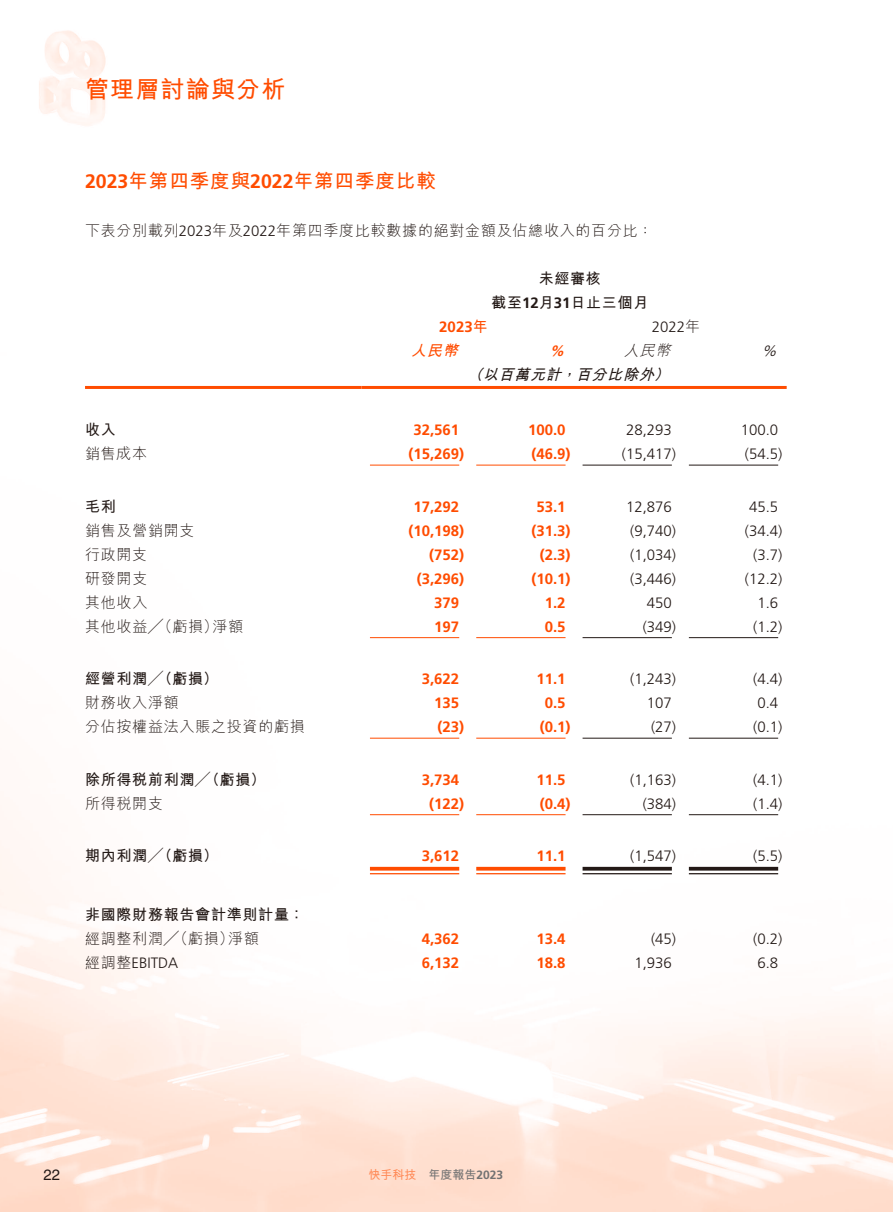
<style>
.page{position:relative;width:893px;height:1212px;background:#fff}
.page>*{position:absolute;margin:0;border:0;box-sizing:border-box;transform-origin:0 0}
.t1{font:700 24px "M Hei HK";letter-spacing:.05em;color:#ff4c00}
.t2{font:700 19.5px "M Hei HK";letter-spacing:.05em;color:#ff4c00}
.t3{font:300 15px "Frutiger LT Std";color:#231916}
.t4{font:700 15px "Frutiger LT Std";color:#ff4c00}
.t5{font:300 15px "M Hei HK";letter-spacing:.05em;color:#231916}
.t6{font:700 15px/24px "M Hei HK";letter-spacing:.05em;color:#231916;text-align:center}
.t7{font:italic 700 15px "M Hei HK";color:#231916}
.t8{font:italic 700 15px "M Hei HK";color:#ff4c00}
.t9{font:italic 300 15px "M Hei HK";color:#231916}
.t10{font:15px "Helvetica LT Std";color:#231916}
.t11{font:italic 700 15px "Frutiger LT Std";color:#ff4c00}
.t12{font:italic 300 15px "Frutiger LT Std";color:#231916}
.t13{font:700 12px "M Hei HK";color:#ff8956}
.s1{font-family:"Frutiger LT Std"}
.s2{font-family:"M Hei HK"}
.s3{color:#727272}
.s4{font-family:"Frutiger LT Std";color:#727272}
</style>
<div class="page">
<img style="left:0;top:30px;width:893px;height:1182px">
<hr style="left:85px;top:386px;width:276px;height:3px;background:#ff4c00">
<hr style="left:361px;top:386px;width:426px;height:3px;background:#ff4c00">
<hr style="left:370px;top:465px;width:89px;height:1px;background:#ff4c00">
<hr style="left:476px;top:465px;width:90px;height:1px;background:#ff4c00">
<hr style="left:583px;top:465px;width:89px;height:1px;background:#231916">
<hr style="left:689px;top:465px;width:89px;height:1px;background:#231916">
<hr style="left:370px;top:637px;width:89px;height:1px;background:#ff4c00">
<hr style="left:476px;top:637px;width:90px;height:1px;background:#ff4c00">
<hr style="left:583px;top:637px;width:89px;height:1px;background:#231916">
<hr style="left:689px;top:637px;width:89px;height:1px;background:#231916">
<hr style="left:370px;top:738px;width:89px;height:1px;background:#ff4c00">
<hr style="left:476px;top:738px;width:90px;height:1px;background:#ff4c00">
<hr style="left:583px;top:738px;width:89px;height:1px;background:#231916">
<hr style="left:689px;top:738px;width:89px;height:1px;background:#231916">
<hr style="left:370px;top:814px;width:89px;height:1px;background:#ff4c00">
<hr style="left:476px;top:814px;width:90px;height:1px;background:#ff4c00">
<hr style="left:583px;top:814px;width:89px;height:1px;background:#231916">
<hr style="left:689px;top:814px;width:89px;height:1px;background:#231916">
<hr style="left:370px;top:867px;width:89px;height:3px;background:#ff4c00">
<hr style="left:370px;top:873px;width:89px;height:1px;background:#ff4c00">
<hr style="left:476px;top:867px;width:90px;height:3px;background:#ff4c00">
<hr style="left:476px;top:873px;width:90px;height:1px;background:#ff4c00">
<hr style="left:583px;top:867px;width:89px;height:3px;background:#231916">
<hr style="left:583px;top:873px;width:89px;height:1px;background:#231916">
<hr style="left:689px;top:867px;width:89px;height:3px;background:#231916">
<hr style="left:689px;top:873px;width:89px;height:1px;background:#231916">
<h1 class="t1" style="left:85px;top:72px;width:202px">管理層討論與分析</h1>
<h2 class="t2" style="left:85px;top:166px;width:352px"><span class="s1">2023</span>年第四季度與<span class="s1">2022</span>年第四季度比較</h2>
<p class="t5" style="left:85px;top:222px;width:569px">下表分別載列<span class="s1">2023</span>年及<span class="s1">2022</span>年第四季度比較數據的絕對金額及佔總收入的百分比：</p>
<p class="t6" style="left:491px;top:265px;width:159px">未經審核<br>截至<span class="s1">12</span>月<span class="s1">31</span>日止三個月</p>
<p class="t4" style="left:439px;top:317px;width:50px">2023<span class="s2">年</span></p>
<p class="t3" style="left:652px;top:318px;width:50px">2022<span class="s2">年</span></p>
<p class="t8" style="left:411px;top:339px;width:53px">人民幣</p>
<p class="t11" style="left:549px;top:341px;width:21px">%</p>
<p class="t9" style="left:624px;top:342px;width:52px">人民幣</p>
<p class="t12" style="left:762px;top:342px;width:21px">%</p>
<p class="t7" style="left:468px;top:363px;width:208px">（以百萬元計，百分比除外）</p>
<p class="t6" style="left:85px;top:416px;width:32px">收入</p>
<p class="t4" style="left:413px;top:421px;width:47px">32,561</p>
<p class="t4" style="left:528px;top:421px;width:39px">100.0</p>
<p class="t3" style="left:626px;top:421px;width:47px">28,293</p>
<p class="t3" style="left:741px;top:421px;width:39px">100.0</p>
<p class="t5" style="left:85px;top:446px;width:64px">銷售成本</p>
<p class="t4" style="left:408px;top:445px;width:57px">(15,269)</p>
<p class="t4" style="left:531px;top:445px;width:41px">(46.9)</p>
<p class="t3" style="left:622px;top:445px;width:56px">(15,417)</p>
<p class="t3" style="left:745px;top:445px;width:39px">(54.5)</p>
<p class="t6" style="left:85px;top:493px;width:32px">毛利</p>
<p class="t4" style="left:413px;top:497px;width:47px">17,292</p>
<p class="t4" style="left:536px;top:497px;width:31px">53.1</p>
<p class="t3" style="left:626px;top:498px;width:47px">12,876</p>
<p class="t3" style="left:749px;top:498px;width:31px">45.5</p>
<p class="t5" style="left:85px;top:522px;width:111px">銷售及營銷開支</p>
<p class="t4" style="left:408px;top:521px;width:57px">(10,198)</p>
<p class="t4" style="left:531px;top:521px;width:41px">(31.3)</p>
<p class="t3" style="left:630px;top:522px;width:47px">(9,740)</p>
<p class="t3" style="left:745px;top:522px;width:39px">(34.4)</p>
<p class="t5" style="left:85px;top:546px;width:64px">行政開支</p>
<p class="t4" style="left:429px;top:545px;width:37px">(752)</p>
<p class="t4" style="left:540px;top:545px;width:32px">(2.3)</p>
<p class="t3" style="left:630px;top:546px;width:47px">(1,034)</p>
<p class="t3" style="left:753px;top:546px;width:31px">(3.7)</p>
<p class="t5" style="left:85px;top:570px;width:64px">研發開支</p>
<p class="t4" style="left:417px;top:569px;width:49px">(3,296)</p>
<p class="t4" style="left:531px;top:569px;width:41px">(10.1)</p>
<p class="t3" style="left:630px;top:570px;width:47px">(3,446)</p>
<p class="t3" style="left:745px;top:570px;width:39px">(12.2)</p>
<p class="t5" style="left:85px;top:594px;width:64px">其他收入</p>
<p class="t4" style="left:434px;top:593px;width:27px">379</p>
<p class="t4" style="left:545px;top:593px;width:22px">1.2</p>
<p class="t3" style="left:647px;top:594px;width:27px">450</p>
<p class="t3" style="left:757px;top:594px;width:22px">1.6</p>
<p class="t5" style="left:85px;top:618px;width:160px">其他收益╱（虧損）淨額</p>
<p class="t4" style="left:434px;top:617px;width:27px">197</p>
<p class="t4" style="left:545px;top:617px;width:22px">0.5</p>
<p class="t3" style="left:643px;top:618px;width:35px">(349)</p>
<p class="t3" style="left:753px;top:618px;width:31px">(1.2)</p>
<p class="t6" style="left:85px;top:665px;width:135px">經營利潤╱（虧損）</p>
<p class="t4" style="left:422px;top:670px;width:39px">3,622</p>
<p class="t4" style="left:536px;top:670px;width:31px">11.1</p>
<p class="t3" style="left:630px;top:670px;width:47px">(1,243)</p>
<p class="t3" style="left:753px;top:670px;width:31px">(4.4)</p>
<p class="t5" style="left:85px;top:695px;width:95px">財務收入淨額</p>
<p class="t4" style="left:434px;top:694px;width:27px">135</p>
<p class="t4" style="left:545px;top:694px;width:22px">0.5</p>
<p class="t3" style="left:647px;top:694px;width:27px">107</p>
<p class="t3" style="left:757px;top:694px;width:22px">0.4</p>
<p class="t5" style="left:85px;top:719px;width:221px">分佔按權益法入賬之投資的虧損</p>
<p class="t4" style="left:438px;top:718px;width:28px">(23)</p>
<p class="t4" style="left:540px;top:718px;width:32px">(0.1)</p>
<p class="t3" style="left:651px;top:718px;width:27px">(27)</p>
<p class="t3" style="left:753px;top:718px;width:31px">(0.1)</p>
<p class="t6" style="left:85px;top:766px;width:182px">除所得稅前利潤╱（虧損）</p>
<p class="t4" style="left:422px;top:771px;width:39px">3,734</p>
<p class="t4" style="left:536px;top:771px;width:31px">11.5</p>
<p class="t3" style="left:630px;top:771px;width:47px">(1,163)</p>
<p class="t3" style="left:753px;top:771px;width:31px">(4.1)</p>
<p class="t5" style="left:85px;top:795px;width:79px">所得稅開支</p>
<p class="t4" style="left:429px;top:795px;width:37px">(122)</p>
<p class="t4" style="left:540px;top:795px;width:32px">(0.4)</p>
<p class="t3" style="left:643px;top:795px;width:35px">(384)</p>
<p class="t3" style="left:753px;top:795px;width:31px">(1.4)</p>
<p class="t6" style="left:85px;top:842px;width:135px">期內利潤╱（虧損）</p>
<p class="t4" style="left:422px;top:847px;width:39px">3,612</p>
<p class="t4" style="left:536px;top:847px;width:31px">11.1</p>
<p class="t3" style="left:630px;top:847px;width:47px">(1,547)</p>
<p class="t3" style="left:753px;top:847px;width:31px">(5.5)</p>
<p class="t6" style="left:85px;top:902px;width:221px">非國際財務報告會計準則計量：</p>
<p class="t5" style="left:85px;top:931px;width:175px">經調整利潤╱（虧損）淨額</p>
<p class="t4" style="left:422px;top:930px;width:39px">4,362</p>
<p class="t4" style="left:536px;top:930px;width:31px">13.4</p>
<p class="t3" style="left:651px;top:931px;width:27px">(45)</p>
<p class="t3" style="left:753px;top:931px;width:31px">(0.2)</p>
<p class="t3" style="left:85px;top:955px;width:95px"><span class="s2">經調整</span>EBITDA</p>
<p class="t4" style="left:422px;top:954px;width:39px">6,132</p>
<p class="t4" style="left:536px;top:954px;width:31px">18.8</p>
<p class="t3" style="left:634px;top:955px;width:39px">1,936</p>
<p class="t3" style="left:757px;top:955px;width:22px">6.8</p>
<p class="t10" style="left:44px;top:1165px;width:18px">22</p>
<p class="t13" style="left:368px;top:1165px;width:136px">快手科技 <span class="s3">年度報告</span><span class="s4">2023</span></p>
</div>
